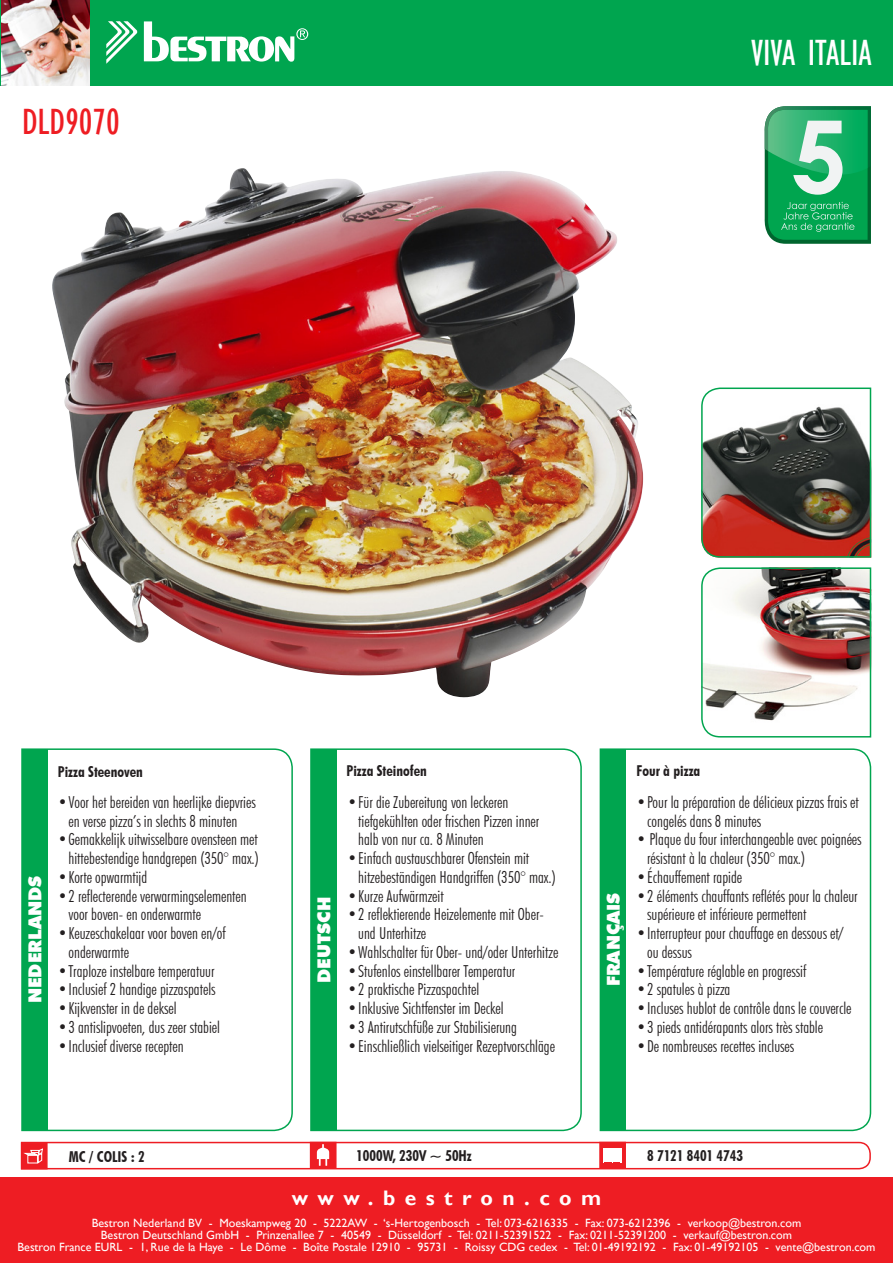
<style>
.page{position:relative;width:893px;height:1263px;background:#fff}
.page>*{position:absolute;margin:0;border:0;box-sizing:border-box;transform-origin:0 0}
.t1{font:condensed 37.5px "Gill Sans";color:#fff}
.t2{font:condensed 37.5px "Gill Sans";color:#ee1d23}
.t3{font:700 21px "Gill Sans";letter-spacing:.45em;color:#fff}
.t4{font:900 18px "Futura BT";color:#fff}
.t5{font:900 17.85px "Futura BT";color:#fff}
.Tekst{font:300 condensed 16.5px/18.8px "Futura BT";color:#231f20}
.Koptekst{font:700 condensed 15px "Futura BT";color:#231f20}
.t6{font:12px "Gill Sans";color:#fff}
</style>
<div class="page">
<div style="left:0;top:1178px;width:893px;height:85px;background:#ee1d23"></div>
<svg style="left:21px;top:748px;width:272px;height:384px"></svg>
<svg style="left:599px;top:748px;width:273px;height:384px"></svg>
<svg style="left:310px;top:748px;width:272px;height:384px"></svg>
<div style="left:0;top:0;width:893px;height:85px;background:#00a54f"></div>
<svg style="left:144px;top:21px;width:164px;height:41px"></svg>
<svg style="left:106px;top:21px;width:32px;height:43px"></svg>
<svg style="left:765px;top:106px;width:106px;height:138px;background:#36b072"></svg>
<img style="left:1px;top:0;width:88px;height:85px">
<div style="left:22px;top:749px;width:25px;height:381px;background:#00a54f"></div>
<div style="left:311px;top:749px;width:25px;height:381px;background:#00a54f"></div>
<div style="left:600px;top:749px;width:26px;height:381px;background:#00a54f"></div>
<svg style="left:20px;top:1141px;width:851px;height:29px"></svg>
<img style="left:52px;top:168px;width:591px;height:529px">
<img style="left:701px;top:567px;width:171px;height:171px">
<svg style="left:701px;top:387px;width:171px;height:171px"></svg>
<p class="t2" style="left:22px;top:100px;width:99px">DLD9070</p>
<p class="t1" style="left:751px;top:30px;width:122px">VIVA ITALIA</p>
<p class="Koptekst" style="left:58px;top:763px;width:86px">Pizza Steenoven</p>
<p class="Koptekst" style="left:347px;top:762px;width:82px">Pizza Steinofen</p>
<p class="Koptekst" style="left:637px;top:762px;width:65px">Four à pizza</p>
<p class="t4" style="left:24px;top:1003px;width:129px;rotate:-90deg">NEDERLANDS</p>
<p class="Tekst" style="left:58px;top:792px;width:199px;text-align:center">• Voor het bereiden van heerlijke diepvries en verse pizza’s in slechts 8 minuten</p>
<p class="Tekst" style="left:58px;top:830px;width:202px;text-align:right">• Gemakkelijk uitwisselbare ovensteen met hittebestendige handgrepen (350° max.)</p>
<p class="Tekst" style="left:58px;top:867px;width:91px">• Korte opwarmtijd</p>
<p class="Tekst" style="left:69px;top:886px;width:180px;text-indent:-11px">• 2 reflecterende verwarmingselementen voor boven- en onderwarmte</p>
<p class="Tekst" style="left:69px;top:924px;width:159px;text-indent:-11px">• Keuzeschakelaar voor boven en/of onderwarmte</p>
<p class="Tekst" style="left:58px;top:961px;width:158px">• Traploze instelbare temperatuur</p>
<p class="Tekst" style="left:58px;top:980px;width:159px">• Inclusief 2 handige pizzaspatels</p>
<p class="Tekst" style="left:58px;top:999px;width:120px">• Kijkvenster in de deksel</p>
<p class="Tekst" style="left:58px;top:1017px;width:164px">• 3 antislipvoeten, dus zeer stabiel</p>
<p class="Tekst" style="left:58px;top:1036px;width:127px">• Inclusief diverse recepten</p>
<p class="Tekst" style="left:358px;top:792px;width:183px;text-indent:-11px">• Für die Zubereitung von leckeren tiefgekühlten oder frischen Pizzen inner halb von nur ca. 8 Minuten</p>
<p class="Tekst" style="left:358px;top:849px;width:199px;text-indent:-11px">• Einfach austauschbarer Ofenstein mit hitzebeständigen Handgriffen (350° max.)</p>
<p class="Tekst" style="left:348px;top:886px;width:98px">• Kurze Aufwärmzeit</p>
<p class="Tekst" style="left:358px;top:905px;width:187px;text-indent:-11px">• 2 reflektierende Heizelemente mit Ober&shy;und Unterhitze</p>
<p class="Tekst" style="left:348px;top:942px;width:212px">• Wahlschalter für Ober- und/oder Unterhitze</p>
<p class="Tekst" style="left:348px;top:961px;width:169px">• Stufenlos einstellbarer Temperatur</p>
<p class="Tekst" style="left:348px;top:980px;width:133px">• 2 praktische Pizzaspachtel</p>
<p class="Tekst" style="left:348px;top:999px;width:158px">• Inklusive Sichtfenster im Deckel</p>
<p class="Tekst" style="left:348px;top:1017px;width:171px">• 3 Antirutschfüße zur Stabilisierung</p>
<p class="Tekst" style="left:348px;top:1036px;width:209px">• Einschließlich vielseitiger Rezeptvorschläge</p>
<p class="t4" style="left:313px;top:983px;width:88px;rotate:-90deg">DEUTSCH</p>
<p class="t5" style="left:603px;top:986px;width:95px;rotate:-90deg">FRANÇAIS</p>
<p class="Tekst" style="left:647px;top:792px;width:213px;text-indent:-11px">• Pour la préparation de délicieux pizzas frais et congelés dans 8 minutes</p>
<p class="Tekst" style="left:647px;top:830px;width:216px;text-indent:-11px">• Plaque du four interchangeable avec poignées résistant à la chaleur (350° max.)</p>
<p class="Tekst" style="left:637px;top:867px;width:107px">• Échauffement rapide</p>
<p class="Tekst" style="left:647px;top:886px;width:212px;text-indent:-11px">• 2 éléments chauffants reflétés pour la chaleur supérieure et inférieure permettent</p>
<p class="Tekst" style="left:647px;top:924px;width:198px;text-indent:-11px">• Interrupteur pour chauffage en dessous et/ ou dessus</p>
<p class="Tekst" style="left:637px;top:961px;width:171px">• Température réglable en progressif</p>
<p class="Tekst" style="left:637px;top:980px;width:95px">• 2 spatules à pizza</p>
<p class="Tekst" style="left:637px;top:999px;width:217px">• Incluses hublot de contrôle dans le couvercle</p>
<p class="Tekst" style="left:637px;top:1017px;width:188px">• 3 pieds antidérapants alors très stable</p>
<p class="Tekst" style="left:637px;top:1036px;width:159px">• De nombreuses recettes incluses</p>
<p class="Koptekst" style="left:69px;top:1147px;width:77px">MC / COLIS : 2</p>
<p class="Koptekst" style="left:356px;top:1146px;width:117px">1000W, 230V ~ 50Hz</p>
<p class="Koptekst" style="left:647px;top:1146px;width:97px">8 7121 8401 4743</p>
<p class="t3" style="left:292px;top:1186px;width:311px">www.bestron.com</p>
<p class="t6" style="left:92px;top:1215px;width:711px">Bestron Nederland BV - Moeskampweg 20 - 5222AW - ‘s-Hertogenbosch - Tel: 073-6216335 - Fax: 073-6212396 - verkoop@bestron.com</p>
<p class="t6" style="left:101px;top:1227px;width:693px">Bestron Deutschland GmbH - Prinzenallee 7 - 40549 - Düsseldorf - Tel: 0211-52391522 - Fax: 0211-52391200 - verkauf@bestron.com</p>
<p class="t6" style="left:18px;top:1239px;width:859px">Bestron France EURL - 1, Rue de la Haye - Le Dôme - Boîte Postale 12910 - 95731 - Roissy CDG cedex - Tel: 01-49192192 - Fax: 01-49192105 - vente@bestron.com</p>
</div>
